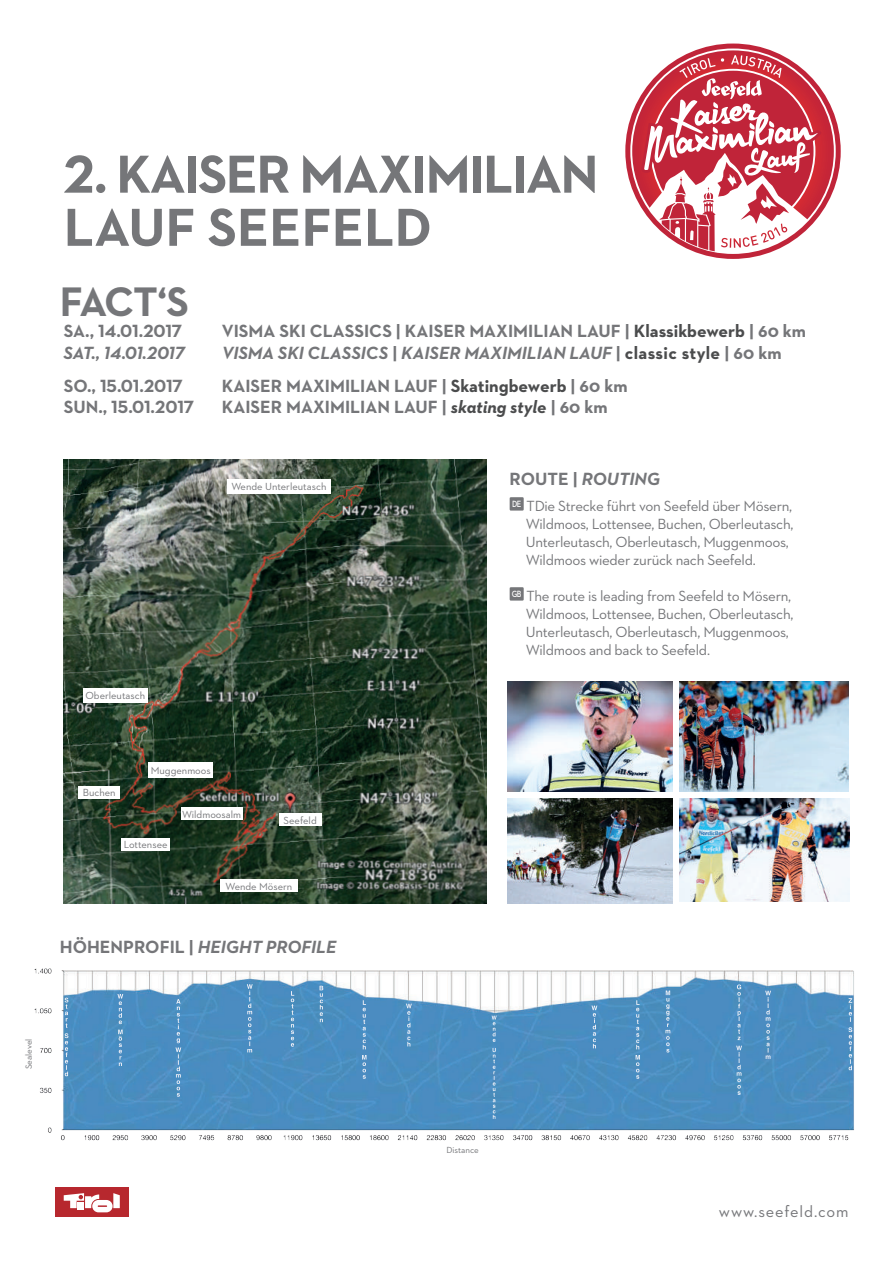
<style>
.page{position:relative;width:893px;height:1263px;background:#fff}
.page>*{position:absolute;margin:0;border:0;box-sizing:border-box;transform-origin:0 0}
.t1{font:700 54.45px/53.1px "Neutraface 2 Text";letter-spacing:-.03em;color:#757679}
.t2{font:700 42px "Neutraface 2 Text";color:#757679}
.t3{font:700 18px "Neutraface 2 Text";color:#757679}
.t4{font:italic 700 18px "Neutraface 2 Text";color:#757679}
.t5{font:16.35px "Neutraface 2 Text";letter-spacing:.05em;color:#757679}
.t6{font:15px/18px "Neutraface 2 Text";letter-spacing:-.02em;color:#757679}
.t7{font:10.5px "Neutraface 2 Text";color:#757679}
.t8{font:9px "Neutraface 2 Text";color:#757679}
.s1{color:#4b4c4d}
.s2{font-style:normal}
.s3{font-style:normal;color:#4b4c4d}
.s4{font-style:italic;color:#4b4c4d}
</style>
<div class="page">
<img style="left:34px;top:968px;width:820px;height:173px">
<img style="left:64px;top:460px;width:422px;height:444px">
<svg style="left:630px;top:49px;width:206px;height:205px"></svg>
<div style="left:510px;top:497px;width:14px;height:14px;background:#757679"></div>
<div style="left:510px;top:587px;width:14px;height:14px;background:#757679"></div>
<div style="left:220px;top:880px;width:78px;height:12px;background:#fff"></div>
<div style="left:121px;top:838px;width:49px;height:12px;background:#fff"></div>
<div style="left:181px;top:807px;width:61px;height:13px;background:#fff"></div>
<div style="left:148px;top:762px;width:65px;height:15px;background:#fff"></div>
<div style="left:83px;top:688px;width:65px;height:14px;background:#fff"></div>
<div style="left:227px;top:479px;width:104px;height:14px;background:#fff"></div>
<div style="left:279px;top:814px;width:42px;height:12px;background:#fff"></div>
<div style="left:79px;top:786px;width:41px;height:12px;background:#fff"></div>
<img style="left:679px;top:682px;width:169px;height:109px">
<img style="left:507px;top:798px;width:166px;height:106px">
<img style="left:507px;top:682px;width:166px;height:109px">
<img style="left:679px;top:798px;width:170px;height:104px">
<div style="left:55px;top:1188px;width:74px;height:29px;background:#b7282e"></div>
<svg style="left:64px;top:1193px;width:56px;height:19px"></svg>
<h1 class="t1" style="left:64px;top:147px;width:536px">2. KAISER MAXIMILIAN<br>LAUF SEEFELD</h1>
<h2 class="t2" style="left:60px;top:274px;width:131px">FACT‘S</h2>
<p class="t3" style="left:64px;top:319px;width:120px">SA., 14.01.2017</p>
<p class="t3" style="left:222px;top:319px;width:586px">VISMA SKI CLASSICS | KAISER MAXIMILIAN LAUF | <span class="s1">Klassikbewerb</span> | 60 km</p>
<p class="t4" style="left:63px;top:341px;width:123px">SAT., 14.01.2017</p>
<p class="t4" style="left:222px;top:341px;width:561px">VISMA SKI CLASSICS <span class="s2">|</span> KAISER MAXIMILIAN LAUF <span class="s2">|</span> <span class="s3">classic style</span> <span class="s2">| 60 km</span></p>
<p class="t3" style="left:64px;top:374px;width:121px">SO., 15.01.2017</p>
<p class="t3" style="left:222px;top:374px;width:407px">KAISER MAXIMILIAN LAUF | <span class="s1">Skatingbewerb</span> | 60 km</p>
<p class="t3" style="left:64px;top:396px;width:132px">SUN., 15.01.2017</p>
<p class="t3" style="left:222px;top:396px;width:387px">KAISER MAXIMILIAN LAUF | <span class="s4">skating style</span> | 60 km</p>
<p class="t7" style="left:231px;top:480px;width:96px">Wende Unterleutasch</p>
<p class="t7" style="left:85px;top:689px;width:61px">Oberleutasch</p>
<p class="t7" style="left:83px;top:786px;width:34px">Buchen</p>
<p class="t7" style="left:151px;top:764px;width:61px">Muggenmoos</p>
<p class="t7" style="left:124px;top:838px;width:45px">Lottensee</p>
<p class="t7" style="left:182px;top:808px;width:60px">Wildmoosalm</p>
<p class="t7" style="left:284px;top:814px;width:35px">Seefeld</p>
<p class="t7" style="left:226px;top:880px;width:68px">Wende Mösern</p>
<p class="t4" style="left:60px;top:935px;width:278px"><span class="s2">HÖHENPROFIL |</span> HEIGHT PROFILE</p>
<p class="t4" style="left:510px;top:468px;width:152px"><span class="s2">ROUTE |</span> ROUTING</p>
<p class="t6" style="left:526px;top:497px;width:269px;text-indent:-14px"><sup>DE</sup> TDie Strecke führt von Seefeld über Mösern, Wildmoos, Lottensee, Buchen, Oberleutasch, Unterleutasch, Oberleutasch, Muggenmoos, Wildmoos wieder zurück nach Seefeld.</p>
<p class="t6" style="left:526px;top:587px;width:269px;text-indent:-14px"><sup>GB</sup> The route is leading from Seefeld to Mösern, Wildmoos, Lottensee, Buchen, Oberleutasch, Unterleutasch, Oberleutasch, Muggenmoos, Wildmoos and back to Seefeld.</p>
<p class="t8" style="left:23px;top:1069px;width:32px;rotate:-90deg">Sealevel</p>
<p class="t8" style="left:446px;top:1144px;width:34px">Distance</p>
<p class="t5" style="left:719px;top:1201px;width:131px">www.seefeld.com</p>
</div>
